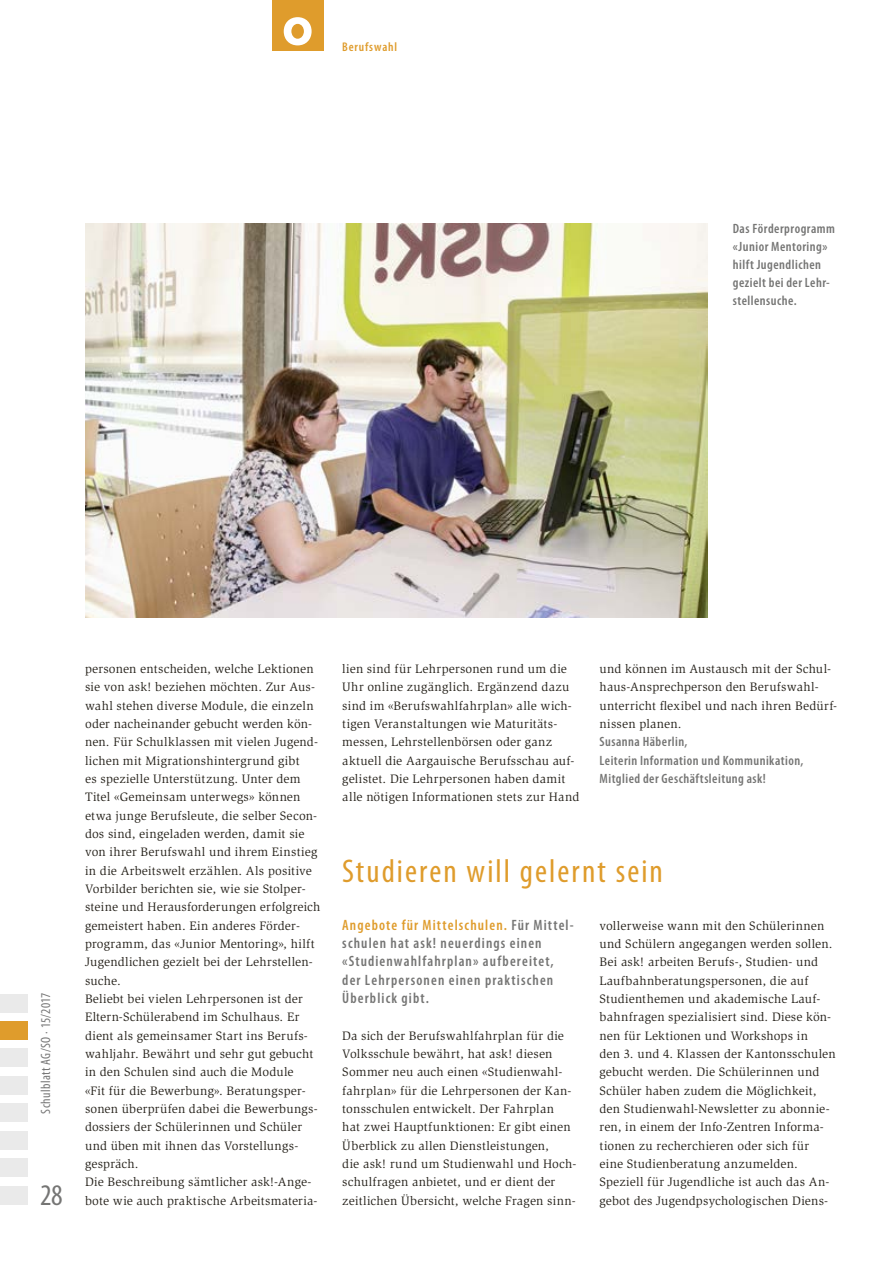
<style>
.page{position:relative;width:893px;height:1263px;background:#fff}
.page>*{position:absolute;margin:0;border:0;box-sizing:border-box;transform-origin:0 0}
.t1{font:800 54px "Futura Std";color:#fff}
.t2{font:condensed 33px "Myriad Pro";letter-spacing:.06em;color:#df9c2c}
.t3{font:condensed 30px "Myriad Pro";color:#757574}
.t4{font:600 condensed 15px/18.3px "Myriad Pro";letter-spacing:.075em;color:#757574}
.t5{font:600 condensed 13.5px/18px "Myriad Pro";letter-spacing:.035em;color:#757574}
.t6{font:condensed 13.5px "Myriad Pro";letter-spacing:.03em;color:#777}
.t7{font:12.6px/18.3px "Slimbach Std";letter-spacing:.015em;color:#27231c}
.t8{font:600 condensed 12.6px "Myriad Pro";letter-spacing:.065em;color:#df9c2c}
.s1{color:#df9c2c}
</style>
<div class="page">
<div style="left:272px;top:0;width:51px;height:51px;background:#df9c2c"></div>
<div style="left:0;top:994px;width:28px;height:18px;background:#eaeaea"></div>
<div style="left:0;top:1048px;width:28px;height:19px;background:#eaeaea"></div>
<div style="left:0;top:1076px;width:28px;height:18px;background:#eaeaea"></div>
<div style="left:0;top:1103px;width:28px;height:19px;background:#eaeaea"></div>
<div style="left:0;top:1131px;width:28px;height:18px;background:#eaeaea"></div>
<div style="left:0;top:1186px;width:28px;height:18px;background:#eaeaea"></div>
<div style="left:0;top:1158px;width:28px;height:19px;background:#eaeaea"></div>
<div style="left:0;top:1021px;width:28px;height:18px;background:#df9c2c"></div>
<img style="left:85px;top:224px;width:622px;height:394px">
<h1 class="t1" style="left:283px;top:-10px;width:31px">o</h1>
<p class="t8" style="left:342px;top:39px;width:56px">Berufswahl</p>
<p class="t5" style="left:733px;top:219px;width:104px">Das Förderprogramm «Junior Mentoring» hilft Jugendlichen gezielt bei der Lehr&shy;stellensuche.</p>
<p class="t6" style="left:38px;top:1114px;width:123px;rotate:-90deg">Schulblatt AG/SO · 15/2017</p>
<h3 class="t3" style="left:40px;top:1176px;width:24px">28</h3>
<p class="t7" style="left:85px;top:660px;width:237px">personen entscheiden, welche Lektionen sie von ask! beziehen möchten. Zur Aus&shy;wahl stehen diverse Module, die einzeln oder nacheinander gebucht werden kön&shy;nen. Für Schulklassen mit vielen Jugend&shy;lichen mit Migrationshintergrund gibt<br>es spezielle Unterstützung. Unter dem Titel «Gemeinsam unterwegs» können etwa junge Berufsleute, die selber Secon&shy;dos sind, eingeladen werden, damit sie von ihrer Berufswahl und ihrem Einstieg in die Arbeitswelt erzählen. Als positive Vorbilder berichten sie, wie sie Stolper&shy;steine und Herausforderungen erfolgreich gemeistert haben. Ein anderes Förder&shy;programm, das «Junior Mentoring», hilft Jugendlichen gezielt bei der Lehrstellen&shy;suche.<br>Beliebt bei vielen Lehrpersonen ist der Eltern-Schülerabend im Schulhaus. Er dient als gemeinsamer Start ins Berufs&shy;wahljahr. Bewährt und sehr gut gebucht in den Schulen sind auch die Module<br>«Fit für die Bewerbung». Beratungsper&shy;sonen überprüfen dabei die Bewerbungs&shy;dossiers der Schülerinnen und Schüler und üben mit ihnen das Vorstellungs&shy;gespräch.<br>Die Beschreibung sämtlicher ask!-Ange&shy;bote wie auch praktische Arbeitsmateria-</p>
<p class="t7" style="left:342px;top:660px;width:238px">lien sind für Lehrpersonen rund um die Uhr online zugänglich. Ergänzend dazu sind im «Berufswahlfahrplan» alle wich&shy;tigen Veranstaltungen wie Maturitäts&shy;messen, Lehrstellenbörsen oder ganz aktuell die Aargauische Berufsschau auf&shy;gelistet. Die Lehrpersonen haben damit alle nötigen Informationen stets zur Hand</p>
<p class="t7" style="left:600px;top:660px;width:239px">und können im Austausch mit der Schul&shy;haus-Ansprechperson den Berufswahl&shy;unterricht flexibel und nach ihren Bedürf&shy;nissen planen.</p>
<p class="t5" style="left:600px;top:732px;width:205px">Susanna Häberlin,<br>Leiterin Information und Kommunikation,<br>Mitglied der Geschäftsleitung ask!</p>
<h2 class="t2" style="left:342px;top:851px;width:322px">Studieren will gelernt sein</h2>
<p class="t4" style="left:342px;top:915px;width:233px"><span class="s1">Angebote für Mittelschulen.</span> Für Mittel&shy;schulen hat ask! neuerdings einen «Studienwahlfahrplan» aufbereitet, der Lehrpersonen einen praktischen Überblick gibt.</p>
<p class="t7" style="left:342px;top:1026px;width:236px">Da sich der Berufswahlfahrplan für die Volksschule bewährt, hat ask! diesen Sommer neu auch einen «Studienwahl&shy;fahrplan» für die Lehrpersonen der Kan&shy;tonsschulen entwickelt. Der Fahrplan<br>hat zwei Hauptfunktionen: Er gibt einen Überblick zu allen Dienstleistungen,<br>die ask! rund um Studienwahl und Hoch&shy;schulfragen anbietet, und er dient der zeitlichen Übersicht, welche Fragen sinn-</p>
<p class="t7" style="left:600px;top:916px;width:238px">vollerweise wann mit den Schülerinnen und Schülern angegangen werden sollen.<br>Bei ask! arbeiten Berufs-, Studien- und Laufbahnberatungspersonen, die auf Studienthemen und akademische Lauf&shy;bahnfragen spezialisiert sind. Diese kön&shy;nen für Lektionen und Workshops in<br>den 3. und 4. Klassen der Kantonsschulen gebucht werden. Die Schülerinnen und Schüler haben zudem die Möglichkeit, den Studienwahl-Newsletter zu abonnie&shy;ren, in einem der Info-Zentren Informa&shy;tionen zu recherchieren oder sich für eine Studienberatung anzumelden.<br>Speziell für Jugendliche ist auch das An&shy;gebot des Jugendpsychologischen Diens-</p>
</div>
